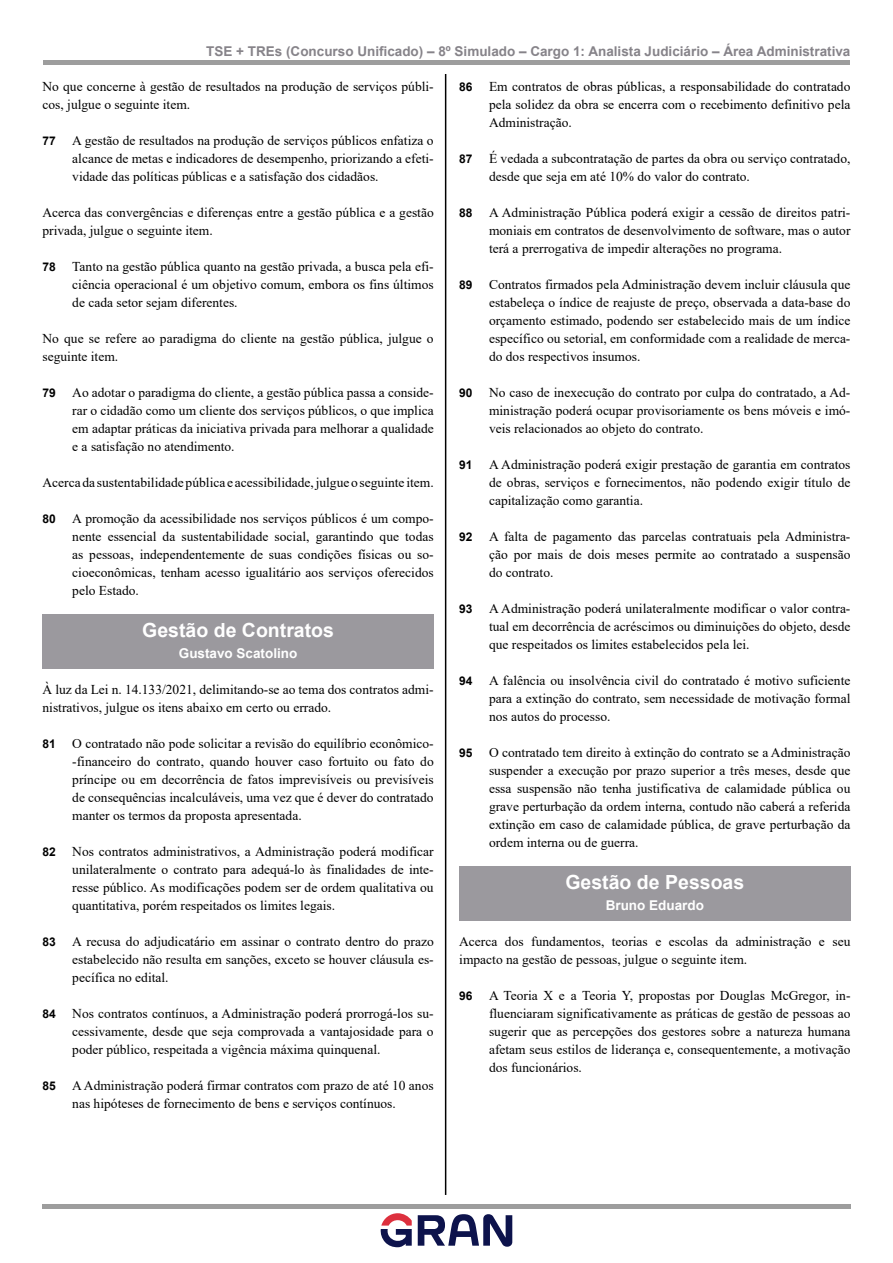
<style>
.page{position:relative;width:893px;height:1263px;background:#fff}
.page>*{position:absolute;margin:0;border:0;box-sizing:border-box;transform-origin:0 0}
.t1{font:700 19.5px "Arial";color:#fff}
.t2{font:13.5px/18px "Times New Roman";color:#000;text-align:justify}
.t3{font:700 13.5px "Arial";color:#868389}
.t4{font:700 13.5px "Arial";color:#fff}
.s1{font-family:"Arial";font-weight:700;font-size:12px}
</style>
<div class="page">
<hr style="left:445px;top:74px;width:1px;height:1121px;background:#000">
<div style="left:43px;top:60px;width:807px;height:5px;background:#9d9d9d"></div>
<hr style="left:42px;top:1204px;width:809px;height:4px;background:#9d9d9d">
<svg style="left:381px;top:1213px;width:31px;height:34px"></svg>
<svg style="left:418px;top:1214px;width:94px;height:33px"></svg>
<div style="left:43px;top:614px;width:391px;height:35px;background:#9b999e"></div>
<div style="left:43px;top:639px;width:391px;height:30px;background:#9b999e"></div>
<div style="left:459px;top:866px;width:391px;height:35px;background:#9b999e"></div>
<div style="left:459px;top:891px;width:391px;height:30px;background:#9b999e"></div>
<p class="t3" style="left:206px;top:41px;width:646px">TSE + TREs (Concurso Unificado) – 8º Simulado – Cargo 1: Analista Judiciário – Área Administrativa</p>
<p class="t2" style="left:43px;top:77px;width:393px">No que concerne à gestão de resultados na produção de serviços públi&shy;cos, julgue o seguinte item.</p>
<p class="t2" style="left:72px;top:131px;width:363px;text-indent:-30px"><span class="s1">77</span> A gestão de resultados na produção de serviços públicos enfatiza o alcance de metas e indicadores de desempenho, priorizando a efeti&shy;vidade das políticas públicas e a satisfação dos cidadãos.</p>
<p class="t2" style="left:43px;top:203px;width:393px">Acerca das convergências e diferenças entre a gestão pública e a gestão privada, julgue o seguinte item.</p>
<p class="t2" style="left:72px;top:257px;width:363px;text-indent:-30px"><span class="s1">78</span> Tanto na gestão pública quanto na gestão privada, a busca pela efi&shy;ciência operacional é um objetivo comum, embora os fins últimos de cada setor sejam diferentes.</p>
<p class="t2" style="left:43px;top:329px;width:393px">No que se refere ao paradigma do cliente na gestão pública, julgue o seguinte item.</p>
<p class="t2" style="left:72px;top:383px;width:363px;text-indent:-30px"><span class="s1">79</span> Ao adotar o paradigma do cliente, a gestão pública passa a conside&shy;rar o cidadão como um cliente dos serviços públicos, o que implica em adaptar práticas da iniciativa privada para melhorar a qualidade e a satisfação no atendimento.</p>
<p class="t2" style="left:43px;top:473px;width:393px">Acerca da sustentabilidade pública e acessibilidade, julgue o seguinte item.</p>
<p class="t2" style="left:72px;top:509px;width:363px;text-indent:-30px"><span class="s1">80</span> A promoção da acessibilidade nos serviços públicos é um compo&shy;nente essencial da sustentabilidade social, garantindo que todas as pessoas, independentemente de suas condições físicas ou so&shy;cioeconômicas, tenham acesso igualitário aos serviços oferecidos pelo Estado.</p>
<h1 class="t1" style="left:142px;top:616px;width:193px">Gestão de Contratos</h1>
<p class="t4" style="left:179px;top:643px;width:120px">Gustavo Scatolino</p>
<p class="t2" style="left:43px;top:680px;width:393px">À luz da Lei n. 14.133/2021, delimitando-se ao tema dos contratos admi&shy;nistrativos, julgue os itens abaixo em certo ou errado.</p>
<p class="t2" style="left:72px;top:734px;width:363px;text-indent:-30px"><span class="s1">81</span> O contratado não pode solicitar a revisão do equilíbrio econômico--financeiro do contrato, quando houver caso fortuito ou fato do príncipe ou em decorrência de fatos imprevisíveis ou previsíveis de consequências incalculáveis, uma vez que é dever do contratado manter os termos da proposta apresentada.</p>
<p class="t2" style="left:72px;top:842px;width:363px;text-indent:-30px"><span class="s1">82</span> Nos contratos administrativos, a Administração poderá modificar unilateralmente o contrato para adequá-lo às finalidades de inte&shy;resse público. As modificações podem ser de ordem qualitativa ou quantitativa, porém respeitados os limites legais.</p>
<p class="t2" style="left:72px;top:932px;width:363px;text-indent:-30px"><span class="s1">83</span> A recusa do adjudicatário em assinar o contrato dentro do prazo estabelecido não resulta em sanções, exceto se houver cláusula es&shy;pecífica no edital.</p>
<p class="t2" style="left:72px;top:1004px;width:363px;text-indent:-30px"><span class="s1">84</span> Nos contratos contínuos, a Administração poderá prorrogá-los su&shy;cessivamente, desde que seja comprovada a vantajosidade para o poder público, respeitada a vigência máxima quinquenal.</p>
<p class="t2" style="left:43px;top:1076px;width:393px;text-align:center"><span class="s1">85</span> A Administração poderá firmar contratos com prazo de até 10 anos nas hipóteses de fornecimento de bens e serviços contínuos.</p>
<p class="t2" style="left:489px;top:77px;width:363px;text-indent:-30px"><span class="s1">86</span> Em contratos de obras públicas, a responsabilidade do contratado pela solidez da obra se encerra com o recebimento definitivo pela Administração.</p>
<p class="t2" style="left:489px;top:149px;width:363px;text-indent:-30px"><span class="s1">87</span> É vedada a subcontratação de partes da obra ou serviço contratado, desde que seja em até 10% do valor do contrato.</p>
<p class="t2" style="left:489px;top:203px;width:363px;text-indent:-30px"><span class="s1">88</span> A Administração Pública poderá exigir a cessão de direitos patri&shy;moniais em contratos de desenvolvimento de software, mas o autor terá a prerrogativa de impedir alterações no programa.</p>
<p class="t2" style="left:489px;top:275px;width:363px;text-indent:-30px"><span class="s1">89</span> Contratos firmados pela Administração devem incluir cláusula que estabeleça o índice de reajuste de preço, observada a data-base do orçamento estimado, podendo ser estabelecido mais de um índice específico ou setorial, em conformidade com a realidade de merca&shy;do dos respectivos insumos.</p>
<p class="t2" style="left:489px;top:383px;width:363px;text-indent:-30px"><span class="s1">90</span> No caso de inexecução do contrato por culpa do contratado, a Ad&shy;ministração poderá ocupar provisoriamente os bens móveis e imó&shy;veis relacionados ao objeto do contrato.</p>
<p class="t2" style="left:489px;top:455px;width:363px;text-indent:-30px"><span class="s1">91</span> A Administração poderá exigir prestação de garantia em contratos de obras, serviços e fornecimentos, não podendo exigir título de capitalização como garantia.</p>
<p class="t2" style="left:489px;top:527px;width:363px;text-indent:-30px"><span class="s1">92</span> A falta de pagamento das parcelas contratuais pela Administra&shy;ção por mais de dois meses permite ao contratado a suspensão do contrato.</p>
<p class="t2" style="left:489px;top:599px;width:363px;text-indent:-30px"><span class="s1">93</span> A Administração poderá unilateralmente modificar o valor contra&shy;tual em decorrência de acréscimos ou diminuições do objeto, desde que respeitados os limites estabelecidos pela lei.</p>
<p class="t2" style="left:489px;top:671px;width:363px;text-indent:-30px"><span class="s1">94</span> A falência ou insolvência civil do contratado é motivo suficiente para a extinção do contrato, sem necessidade de motivação formal nos autos do processo.</p>
<p class="t2" style="left:489px;top:743px;width:363px;text-indent:-30px"><span class="s1">95</span> O contratado tem direito à extinção do contrato se a Administração suspender a execução por prazo superior a três meses, desde que essa suspensão não tenha justificativa de calamidade pública ou grave perturbação da ordem interna, contudo não caberá a referida extinção em caso de calamidade pública, de grave perturbação da ordem interna ou de guerra.</p>
<h1 class="t1" style="left:565px;top:868px;width:180px">Gestão de Pessoas</h1>
<p class="t4" style="left:606px;top:895px;width:100px">Bruno Eduardo</p>
<p class="t2" style="left:459px;top:932px;width:393px">Acerca dos fundamentos, teorias e escolas da administração e seu impacto na gestão de pessoas, julgue o seguinte item.</p>
<p class="t2" style="left:489px;top:986px;width:363px;text-indent:-30px"><span class="s1">96</span> A Teoria X e a Teoria Y, propostas por Douglas McGregor, in&shy;fluenciaram significativamente as práticas de gestão de pessoas ao sugerir que as percepções dos gestores sobre a natureza humana afetam seus estilos de liderança e, consequentemente, a motivação dos funcionários.</p>
</div>
